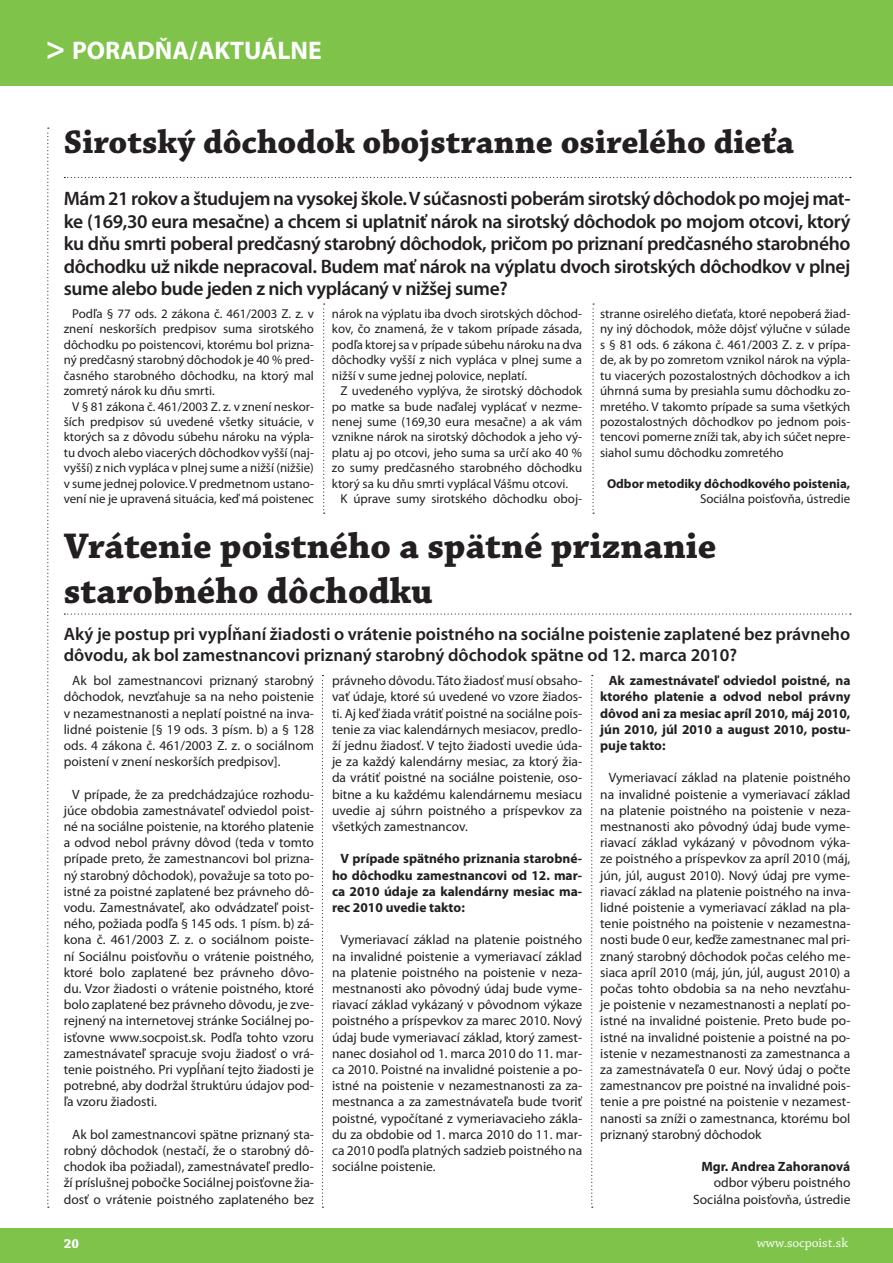
<style>
.page{position:relative;width:893px;height:1263px;background:#fff}
.page>*{position:absolute;margin:0;border:0;box-sizing:border-box;transform-origin:0 0}
.t1{font:700 37.5px/45px "Chaparral Pro";color:#231f20}
.t2{font:700 34.5px "Chaparral Pro";color:#231f20}
.t3{font:700 25.5px "Myriad Pro";color:#fff}
.t4{font:600 19.5px/22.5px "Myriad Pro";letter-spacing:-.02em;color:#231f20;text-align:justify}
.t5{font:600 18px/21.6px "Myriad Pro";color:#231f20}
.t6{font:13.5px/16.2px "Myriad Pro";color:#231f20;text-align:justify}
.t7{font:700 13.5px/16.2px "Myriad Pro";color:#231f20;text-align:justify}
.t8{font:13.5px "Chaparral Pro";color:#fff}
.t9{font:700 13.5px "Chaparral Pro";color:#fff}
.t10{font:12.9px/15.5px "Myriad Pro";color:#231f20;text-align:justify}
.t11{font:700 12.9px "Myriad Pro";color:#231f20}
.s1{font-size:33px}
</style>
<div class="page">
<div style="left:0;top:1229px;width:893px;height:34px;background:#7fc34b"></div>
<div style="left:0;top:0;width:893px;height:85px;background:#7fc34b"></div>
<svg style="left:47px;top:128px;width:2px;height:1080px"></svg>
<svg style="left:64px;top:613px;width:787px;height:2px"></svg>
<svg style="left:64px;top:177px;width:787px;height:1px"></svg>
<svg style="left:592px;top:303px;width:2px;height:211px"></svg>
<svg style="left:323px;top:303px;width:2px;height:211px"></svg>
<svg style="left:591px;top:675px;width:2px;height:533px"></svg>
<svg style="left:322px;top:675px;width:1px;height:533px"></svg>
<h3 class="t3" style="left:46px;top:41px;width:278px"><span class="s1">&gt;</span> PORADŇA/AKTUÁLNE</h3>
<h2 class="t2" style="left:64px;top:128px;width:732px">Sirotský dôchodok obojstranne osirelého dieťa</h2>
<p class="t4" style="left:64px;top:189px;width:788px">Mám 21 rokov a študujem na vysokej škole. V súčasnosti poberám sirotský dôchodok po mojej mat&shy;ke (169,30 eura mesačne) a chcem si uplatniť nárok na sirotský dôchodok po mojom otcovi, ktorý ku dňu smrti poberal predčasný starobný dôchodok, pričom po priznaní predčasného starobného dôchodku už nikde nepracoval. Budem mať nárok na výplatu dvoch sirotských dôchodkov v plnej sume alebo bude jeden z nich vyplácaný v nižšej sume?</p>
<p class="t10" style="left:64px;top:307px;width:252px;text-indent:9px">Podľa § 77 ods. 2 zákona č. 461/2003 Z. z. v znení neskorších predpisov suma sirotského dôchodku po poistencovi, ktorému bol prizna&shy;ný predčasný starobný dôchodok je 40 % pred&shy;časného starobného dôchodku, na ktorý mal zomretý nárok ku dňu smrti.</p>
<p class="t10" style="left:64px;top:399px;width:252px;text-indent:9px">V § 81 zákona č. 461/2003 Z. z. v znení neskor&shy;ších predpisov sú uvedené všetky situácie, v ktorých sa z dôvodu súbehu nároku na výpla&shy;tu dvoch alebo viacerých dôchodkov vyšší (naj&shy;vyšší) z nich vypláca v plnej sume a nižší (nižšie) v sume jednej polovice. V predmetnom ustano&shy;vení nie je upravená situácia, keď má poistenec</p>
<p class="t10" style="left:332px;top:307px;width:252px">nárok na výplatu iba dvoch sirotských dôchod&shy;kov, čo znamená, že v takom prípade zásada, podľa ktorej sa v prípade súbehu nároku na dva dôchodky vyšší z nich vypláca v plnej sume a nižší v sume jednej polovice, neplatí.</p>
<p class="t10" style="left:332px;top:384px;width:252px;text-indent:9px">Z uvedeného vyplýva, že sirotský dôchodok po matke sa bude naďalej vyplácať v nezme&shy;nenej sume (169,30 eura mesačne) a ak vám vznikne nárok na sirotský dôchodok a jeho vý&shy;platu aj po otcovi, jeho suma sa určí ako 40 % zo sumy predčasného starobného dôchodku ktorý sa ku dňu smrti vyplácal Vášmu otcovi.</p>
<p class="t10" style="left:340px;top:492px;width:243px">K úprave sumy sirotského dôchodku oboj-</p>
<p class="t10" style="left:600px;top:307px;width:252px">stranne osirelého dieťaťa, ktoré nepoberá žiad&shy;ny iný dôchodok, môže dôjsť výlučne v súlade s § 81 ods. 6 zákona č. 461/2003 Z. z. v prípa&shy;de, ak by po zomretom vznikol nárok na výpla&shy;tu viacerých pozostalostných dôchodkov a ich úhrnná suma by presiahla sumu dôchodku zo&shy;mretého. V takomto prípade sa suma všetkých pozostalostných dôchodkov po jednom pois&shy;tencovi pomerne zníži tak, aby ich súčet nepre&shy;siahol sumu dôchodku zomretého</p>
<p class="t11" style="left:607px;top:479px;width:245px">Odbor metodiky dôchodkového poistenia,</p>
<p class="t10" style="left:700px;top:492px;width:152px">Sociálna poisťovňa, ústredie</p>
<h1 class="t1" style="left:64px;top:526px;width:654px">Vrátenie poistného a spätné priznanie starobného dôchodku</h1>
<h3 class="t5" style="left:64px;top:624px;width:788px">Aký je postup pri vypĺňaní žiadosti o vrátenie poistného na sociálne poistenie zaplatené bez právneho dôvodu, ak bol zamestnancovi priznaný starobný dôchodok spätne od 12. marca 2010?</h3>
<p class="t6" style="left:64px;top:673px;width:252px;text-indent:9px">Ak bol zamestnancovi priznaný starobný dôchodok, nevzťahuje sa na neho poistenie v nezamestnanosti a neplatí poistné na inva&shy;lidné poistenie [§ 19 ods. 3 písm. b) a § 128 ods. 4 zákona č. 461/2003 Z. z. o sociálnom poistení v znení neskorších predpisov].</p>
<p class="t6" style="left:64px;top:787px;width:252px;text-indent:9px">V prípade, že za predchádzajúce rozhodu&shy;júce obdobia zamestnávateľ odviedol poist&shy;né na sociálne poistenie, na ktorého platenie a odvod nebol právny dôvod (teda v tomto prípade preto, že zamestnancovi bol prizna&shy;ný starobný dôchodok), považuje sa toto po&shy;istné za poistné zaplatené bez právneho dô&shy;vodu. Zamestnávateľ, ako odvádzateľ poist&shy;ného, požiada podľa § 145 ods. 1 písm. b) zá&shy;kona č. 461/2003 Z. z. o sociálnom poiste&shy;ní Sociálnu poisťovňu o vrátenie poistného, ktoré bolo zaplatené bez právneho dôvo&shy;du. Vzor žiadosti o vrátenie poistného, ktoré bolo zaplatené bez právneho dôvodu, je zve&shy;rejnený na internetovej stránke Sociálnej po&shy;isťovne www.socpoist.sk. Podľa tohto vzoru zamestnávateľ spracuje svoju žiadosť o vrá&shy;tenie poistného. Pri vypĺňaní tejto žiadosti je potrebné, aby dodržal štruktúru údajov pod&shy;ľa vzoru žiadosti.</p>
<p class="t6" style="left:64px;top:1127px;width:252px;text-indent:9px">Ak bol zamestnancovi spätne priznaný sta&shy;robný dôchodok (nestačí, že o starobný dô&shy;chodok iba požiadal), zamestnávateľ predlo&shy;ží príslušnej pobočke Sociálnej poisťovne žia&shy;dosť o vrátenie poistného zaplateného bez</p>
<p class="t6" style="left:332px;top:673px;width:252px">právneho dôvodu. Táto žiadosť musí obsaho&shy;vať údaje, ktoré sú uvedené vo vzore žiados&shy;ti. Aj keď žiada vrátiť poistné na sociálne pois&shy;tenie za viac kalendárnych mesiacov, predlo&shy;ží jednu žiadosť. V tejto žiadosti uvedie úda&shy;je za každý kalendárny mesiac, za ktorý žia&shy;da vrátiť poistné na sociálne poistenie, oso&shy;bitne a ku každému kalendárnemu mesiacu uvedie aj súhrn poistného a príspevkov za všetkých zamestnancov.</p>
<p class="t7" style="left:332px;top:852px;width:252px;text-indent:9px">V prípade spätného priznania starobné&shy;ho dôchodku zamestnancovi od 12. mar&shy;ca 2010 údaje za kalendárny mesiac ma&shy;rec 2010 uvedie takto:</p>
<p class="t6" style="left:332px;top:933px;width:252px;text-indent:9px">Vymeriavací základ na platenie poistného na invalidné poistenie a vymeriavací základ na platenie poistného na poistenie v neza&shy;mestnanosti ako pôvodný údaj bude vyme&shy;riavací základ vykázaný v pôvodnom výkaze poistného a príspevkov za marec 2010. Nový údaj bude vymeriavací základ, ktorý zamest&shy;nanec dosiahol od 1. marca 2010 do 11. mar&shy;ca 2010. Poistné na invalidné poistenie a po&shy;istné na poistenie v nezamestnanosti za za&shy;mestnanca a za zamestnávateľa bude tvoriť poistné, vypočítané z vymeriavacieho zákla&shy;du za obdobie od 1. marca 2010 do 11. mar&shy;ca 2010 podľa platných sadzieb poistného na sociálne poistenie.</p>
<p class="t7" style="left:600px;top:674px;width:252px;text-indent:9px">Ak zamestnávateľ odviedol poistné, na ktorého platenie a odvod nebol právny dôvod ani za mesiac apríl 2010, máj 2010, jún 2010, júl 2010 a august 2010, postu&shy;puje takto:</p>
<p class="t6" style="left:600px;top:771px;width:252px;text-indent:9px">Vymeriavací základ na platenie poistného na invalidné poistenie a vymeriavací základ na platenie poistného na poistenie v neza&shy;mestnanosti ako pôvodný údaj bude vyme&shy;riavací základ vykázaný v pôvodnom výka&shy;ze poistného a príspevkov za apríl 2010 (máj, jún, júl, august 2010). Nový údaj pre vyme&shy;riavací základ na platenie poistného na inva&shy;lidné poistenie a vymeriavací základ na pla&shy;tenie poistného na poistenie v nezamestna&shy;nosti bude 0 eur, keďže zamestnanec mal pri&shy;znaný starobný dôchodok počas celého me&shy;siaca apríl 2010 (máj, jún, júl, august 2010) a počas tohto obdobia sa na neho nevzťahu&shy;je poistenie v nezamestnanosti a neplatí po&shy;istné na invalidné poistenie. Preto bude po&shy;istné na invalidné poistenie a poistné na po&shy;istenie v nezamestnanosti za zamestnanca a za zamestnávateľa 0 eur. Nový údaj o počte zamestnancov pre poistné na invalidné pois&shy;tenie a pre poistné na poistenie v nezamest&shy;nanosti sa zníži o zamestnanca, ktorému bol priznaný starobný dôchodok</p>
<p class="t7" style="left:701px;top:1160px;width:151px">Mgr. Andrea Zahoranová</p>
<p class="t6" style="left:693px;top:1176px;width:159px;text-align:right">odbor výberu poistného<br>Sociálna poisťovňa, ústredie</p>
<p class="t9" style="left:64px;top:1238px;width:17px">20</p>
<p class="t8" style="left:757px;top:1237px;width:93px">www.socpoist.sk</p>
</div>
